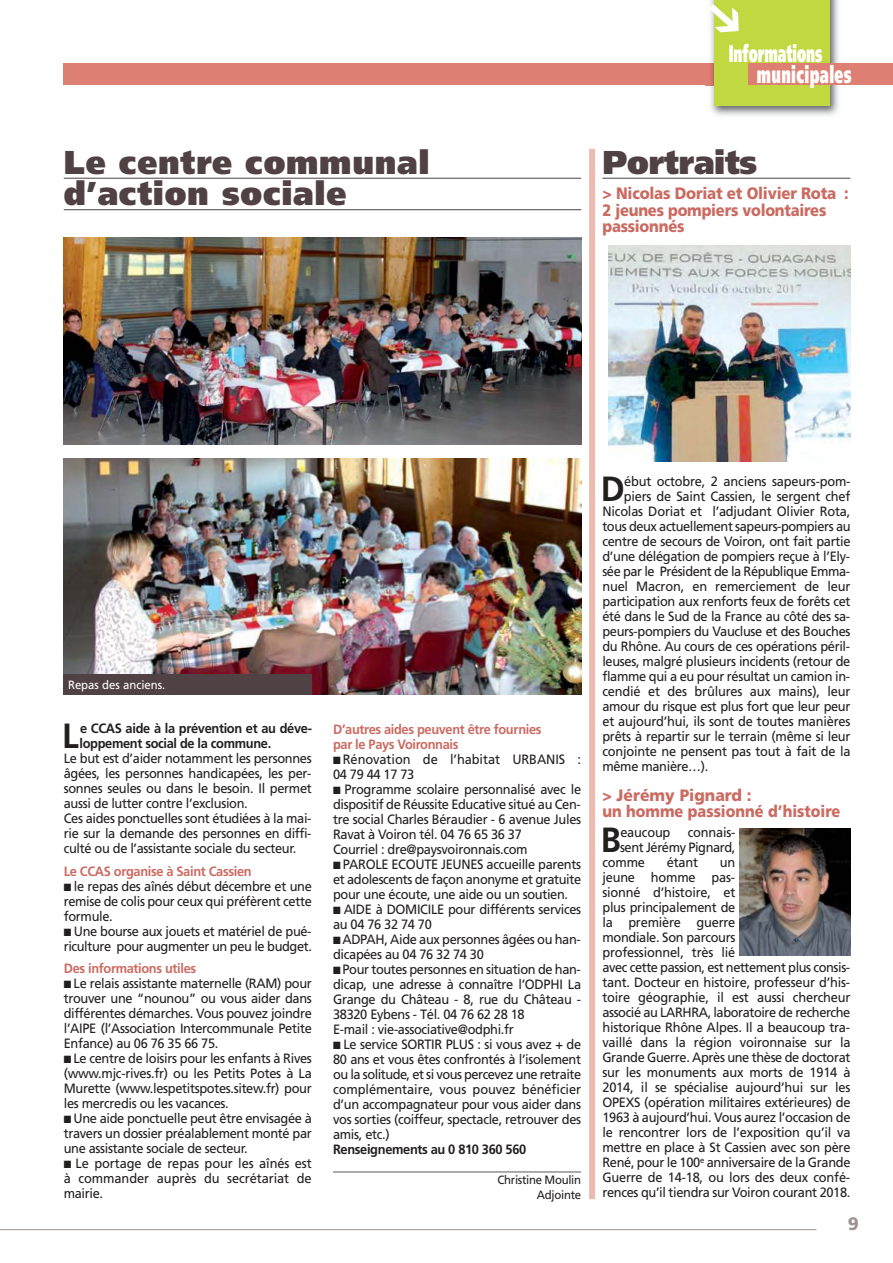
<style>
.page{position:relative;width:893px;height:1263px;background:#fff}
.page>*{position:absolute;margin:0;border:0;box-sizing:border-box;transform-origin:0 0}
.t1{font:700 34.95px "Frutiger";color:#221f1f;scale:.95 1}
.t2{font:900 33px/31.5px "Frutiger";letter-spacing:.025em;color:#504144;scale:.96 1}
.t3{font:900 33px "Frutiger";letter-spacing:-.01em;color:#504144;scale:.96 1}
.t4{font:900 24px/21.8px "Frutiger";color:#fff;scale:.55 1}
.t5{font:900 18px "Frutiger";color:#9e918e}
.t6{font:900 16.5px/16.5px "Frutiger";letter-spacing:-.015em;color:#ca6b62;scale:.95 1}
.t7{font:13.5px/15px "Frutiger";letter-spacing:-.025em;color:#221f1f;scale:.95 1}
.t8{font:700 13.5px/15px "Frutiger";letter-spacing:-.025em;color:#ca6b62;scale:.95 1}
.t9{font:700 13.5px/15px "Frutiger";letter-spacing:-.025em;color:#221f1f;scale:.95 1}
.t10{font:13.5px/15px "Frutiger";letter-spacing:-.005em;color:#221f1f;scale:.95 1}
.t11{font:12px/15px "Frutiger";letter-spacing:-.025em;color:#221f1f;text-align:right;scale:.95 1}
.t12{font:12px "Frutiger";color:#fff;scale:.95 1}
</style>
<div class="page">
<hr style="left:0;top:1229px;width:816px;height:1px;background:#9e918e">
<div style="left:64px;top:64px;width:710px;height:21px;background:#de7f73"></div>
<img style="left:706px;top:0;width:138px;height:116px">
<img style="left:706px;top:64px;width:8px;height:21px">
<div style="left:714px;top:0;width:115px;height:106px;background:#c2d840"></div>
<div style="left:748px;top:64px;width:145px;height:21px;background:#de7f73"></div>
<hr style="left:64px;top:178px;width:517px;height:1px;background:#504144">
<hr style="left:64px;top:209px;width:517px;height:1px;background:#504144">
<img style="left:64px;top:459px;width:517px;height:236px">
<img style="left:64px;top:237px;width:517px;height:207px">
<hr style="left:333px;top:1171px;width:248px;height:1px;background:#57585a">
<hr style="left:602px;top:178px;width:248px;height:1px;background:#504144">
<div style="left:589px;top:149px;width:6px;height:1050px;background:#ecbaaf"></div>
<img style="left:740px;top:828px;width:110px;height:128px">
<div style="left:64px;top:674px;width:248px;height:20px;background:#504144"></div>
<img style="left:608px;top:245px;width:242px;height:216px">
<svg style="left:706px;top:0;width:8px;height:41px"></svg>
<h2 class="t2" style="left:64px;top:146px;width:383px">Le centre communal d’action sociale</h2>
<h3 class="t4" style="left:757px;top:42px;width:173px;text-indent:-28px">Informations municipales</h3>
<h2 class="t3" style="left:602px;top:142px;width:163px">Portraits</h2>
<p class="t6" style="left:602px;top:185px;width:261px">&gt; Nicolas Doriat et Olivier Rota :<br>2 jeunes pompiers volontaires passionnés</p>
<p class="t12" style="left:68px;top:677px;width:104px">Repas des anciens.</p>
<h1 class="t1" style="left:62px;top:716px;width:19px">L</h1>
<p class="t9" style="left:80px;top:721px;width:246px">e CCAS aide à la prévention et au déve&shy;loppement social de la commune.</p>
<p class="t7" style="left:64px;top:751px;width:263px">Le but est d’aider notamment les personnes âgées, les personnes handicapées, les per&shy;sonnes seules ou dans le besoin. Il permet aussi de lutter contre l’exclusion.<br>Ces aides ponctuelles sont étudiées à la mai&shy;rie sur la demande des personnes en diffi&shy;culté ou de l’assistante sociale du secteur.</p>
<p class="t8" style="left:64px;top:863px;width:199px">Le CCAS organise à Saint Cassien</p>
<p class="t7" style="left:64px;top:878px;width:263px;text-align:justify">■ le repas des aînés début décembre et une remise de colis pour ceux qui préfèrent cette formule.</p>
<p class="t7" style="left:64px;top:923px;width:263px">■ Une bourse aux jouets et matériel de pué&shy;riculture pour augmenter un peu le budget.</p>
<p class="t8" style="left:64px;top:961px;width:141px">Des informations utiles</p>
<p class="t7" style="left:64px;top:976px;width:263px;text-align:justify">■ Le relais assistante maternelle (RAM) pour trouver une “nounou” ou vous aider dans différentes démarches. Vous pouvez joindre l’AIPE (l’Association Intercommunale Petite Enfance) au 06 76 35 66 75.</p>
<p class="t7" style="left:64px;top:1051px;width:263px;text-align:justify">■ Le centre de loisirs pour les enfants à Rives (www.mjc-rives.fr) ou les Petits Potes à La Murette (www.lespetitspotes.sitew.fr) pour les mercredis ou les vacances.</p>
<p class="t7" style="left:64px;top:1111px;width:263px;text-align:justify">■ Une aide ponctuelle peut être envisagée à travers un dossier préalablement monté par une assistante sociale de secteur.</p>
<p class="t7" style="left:64px;top:1156px;width:263px;text-align:justify">■ Le portage de repas pour les aînés est à commander auprès du secrétariat de mairie.</p>
<p class="t8" style="left:333px;top:721px;width:221px">D’autres aides peuvent être fournies par le Pays Voironnais</p>
<p class="t10" style="left:333px;top:751px;width:263px">■ Rénovation de l’habitat URBANIS :<br>04 79 44 17 73</p>
<p class="t7" style="left:333px;top:781px;width:263px">■ Programme scolaire personnalisé avec le dispositif de Réussite Educative situé au Cen&shy;tre social Charles Béraudier - 6 avenue Jules Ravat à Voiron tél. 04 76 65 36 37<br>Courriel : dre@paysvoironnais.com</p>
<p class="t7" style="left:333px;top:856px;width:263px;text-align:justify">■ PAROLE ECOUTE JEUNES accueille parents et adolescents de façon anonyme et gratuite pour une écoute, une aide ou un soutien.</p>
<p class="t7" style="left:333px;top:901px;width:263px">■ AIDE à DOMICILE pour différents services au 04 76 32 74 70</p>
<p class="t7" style="left:333px;top:931px;width:262px">■ ADPAH, Aide aux personnes âgées ou han&shy;dicapées au 04 76 32 74 30</p>
<p class="t7" style="left:333px;top:961px;width:263px">■ Pour toutes personnes en situation de han&shy;dicap, une adresse à connaître l’ODPHI La Grange du Château - 8, rue du Château - 38320 Eybens - Tél. 04 76 62 28 18<br>E-mail : vie-associative@odphi.fr</p>
<p class="t7" style="left:333px;top:1036px;width:263px;text-align:justify">■ Le service SORTIR PLUS : si vous avez + de 80 ans et vous êtes confrontés à l’isolement ou la solitude, et si vous percevez une retraite complémentaire, vous pouvez bénéficier d’un accompagnateur pour vous aider dans vos sorties (coiffeur, spectacle, retrouver des amis, etc.)</p>
<p class="t9" style="left:333px;top:1141px;width:205px">Renseignements au 0 810 360 560</p>
<p class="t11" style="left:497px;top:1172px;width:90px">Christine Moulin<br>Adjointe</p>
<h1 class="t1" style="left:601px;top:468px;width:27px">D</h1>
<p class="t7" style="left:624px;top:473px;width:240px">ébut octobre, 2 anciens sapeurs-pom-</p>
<p class="t7" style="left:624px;top:488px;width:240px">piers de Saint Cassien, le sergent chef</p>
<p class="t7" style="left:602px;top:503px;width:263px">Nicolas Doriat et l’adjudant Olivier Rota,</p>
<p class="t7" style="left:602px;top:518px;width:263px">tous deux actuellement sapeurs-pompiers au</p>
<p class="t7" style="left:602px;top:533px;width:263px">centre de secours de Voiron, ont fait partie</p>
<p class="t7" style="left:602px;top:548px;width:262px">d’une délégation de pompiers reçue à l’Ely-</p>
<p class="t7" style="left:602px;top:563px;width:262px">sée par le Président de la République Emma-</p>
<p class="t7" style="left:602px;top:578px;width:263px">nuel Macron, en remerciement de leur</p>
<p class="t7" style="left:602px;top:593px;width:263px">participation aux renforts feux de forêts cet</p>
<p class="t7" style="left:602px;top:608px;width:262px">été dans le Sud de la France au côté des sa-</p>
<p class="t7" style="left:602px;top:623px;width:263px">peurs-pompiers du Vaucluse et des Bouches</p>
<p class="t7" style="left:602px;top:638px;width:262px">du Rhône. Au cours de ces opérations péril-</p>
<p class="t7" style="left:602px;top:653px;width:263px">leuses, malgré plusieurs incidents (retour de</p>
<p class="t7" style="left:602px;top:668px;width:262px">flamme qui a eu pour résultat un camion in-</p>
<p class="t7" style="left:602px;top:683px;width:263px">cendié et des brûlures aux mains), leur</p>
<p class="t7" style="left:602px;top:698px;width:263px">amour du risque est plus fort que leur peur</p>
<p class="t7" style="left:602px;top:713px;width:263px">et aujourd’hui, ils sont de toutes manières</p>
<p class="t7" style="left:602px;top:728px;width:263px">prêts à repartir sur le terrain (même si leur</p>
<p class="t7" style="left:602px;top:743px;width:263px">conjointe ne pensent pas tout à fait de la</p>
<p class="t7" style="left:602px;top:758px;width:113px">même manière…).</p>
<p class="t6" style="left:602px;top:786px;width:252px">&gt; Jérémy Pignard :<br>un homme passionné d’histoire</p>
<h1 class="t1" style="left:601px;top:820px;width:23px">B</h1>
<p class="t7" style="left:620px;top:825px;width:54px">eaucoup</p>
<p class="t7" style="left:688px;top:825px;width:52px">connais-</p>
<p class="t7" style="left:620px;top:840px;width:123px">sent Jérémy Pignard,</p>
<p class="t7" style="left:602px;top:855px;width:46px">comme</p>
<p class="t7" style="left:667px;top:855px;width:34px">étant</p>
<p class="t7" style="left:602px;top:855px;width:263px;text-indent:118px">un<br>jeune homme pas-<br>sionné d’histoire, et<br>plus principalement de<br>la première guerre<br>mondiale. Son parcours<br>professionnel, très lié<br>avec cette passion, est nettement plus consis&shy;tant. Docteur en histoire, professeur d’his&shy;toire géographie, il est aussi chercheur associé au LARHRA, laboratoire de recherche historique Rhône Alpes. Il a beaucoup tra&shy;vaillé dans la région voironnaise sur la Grande Guerre. Après une thèse de doctorat sur les monuments aux morts de 1914 à 2014, il se spécialise aujourd’hui sur les OPEXS (opération militaires extérieures) de 1963 à aujourd’hui. Vous aurez l’occasion de le rencontrer lors de l’exposition qu’il va mettre en place à St Cassien avec son père René, pour le 100<sup>e</sup> anniversaire de la Grande Guerre de 14-18, ou lors des deux confé&shy;rences qu’il tiendra sur Voiron courant 2018.</p>
<h3 class="t5" style="left:848px;top:1212px;width:13px">9</h3>
</div>
